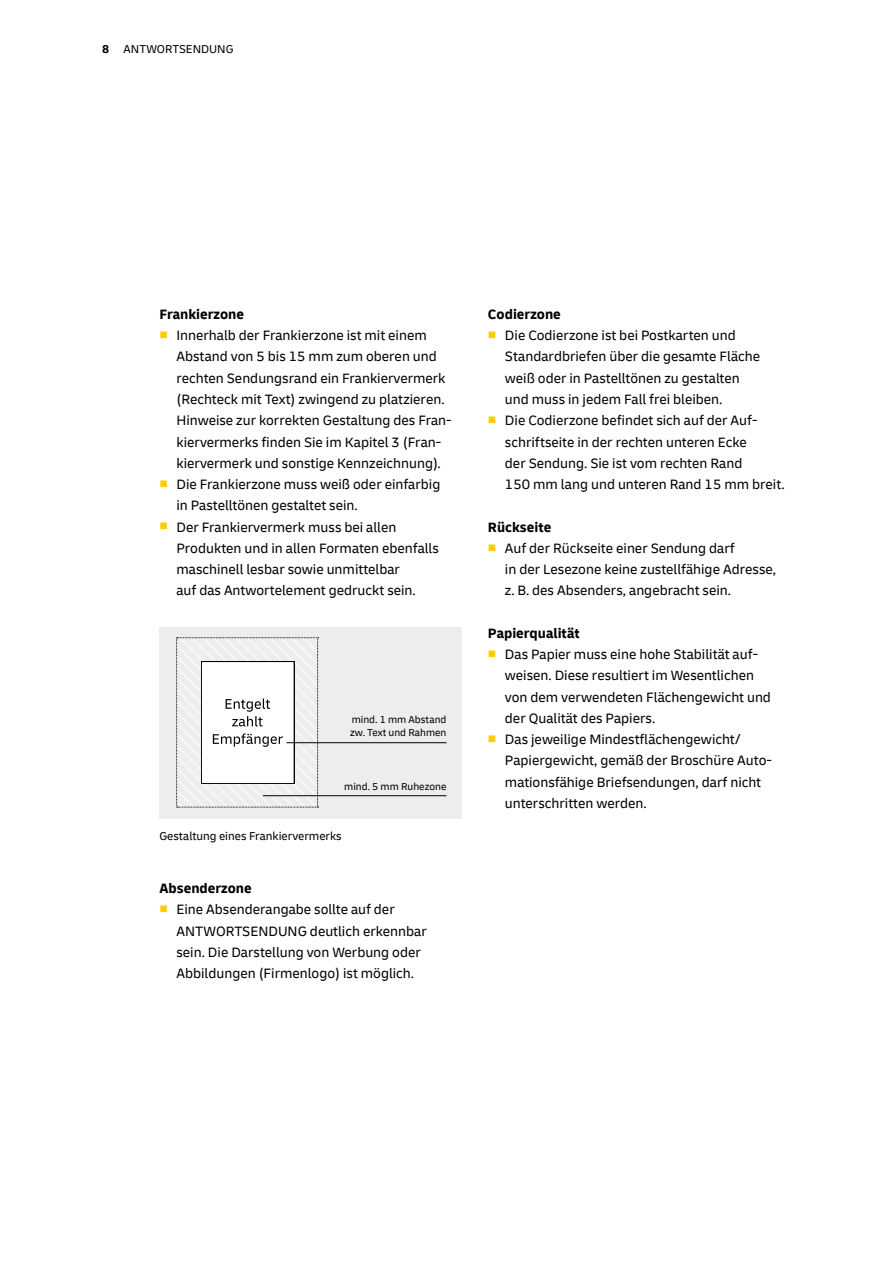
<style>
.page{position:relative;width:893px;height:1263px;background:#fff}
.page>*{position:absolute;margin:0;border:0;box-sizing:border-box;transform-origin:0 0}
.t1{font:14.25px/21.3px "Delivery";color:#000}
._03_Absatzheadline_9_5pt{font:700 14.25px "Delivery";color:#000}
._05_Bildunterschrift_8pt{font:12px "Delivery";color:#000}
.t2{font:10.5px/12.8px "Delivery";color:#000}
.s1{font-weight:700}
.s2{color:#fc0}
</style>
<div class="page">
<div style="left:159px;top:627px;width:303px;height:192px;background:#ededed"></div>
<hr style="left:263px;top:795px;width:183px;height:1px;background:#000">
<svg style="left:176px;top:637px;width:143px;height:171px"></svg>
<hr style="left:286px;top:742px;width:160px;height:1px;background:#000">
<p class="_05_Bildunterschrift_8pt" style="left:102px;top:42px;width:133px"><span class="s1">8</span> ANTWORTSENDUNG</p>
<p class="_03_Absatzheadline_9_5pt" style="left:159px;top:305px;width:86px">Frankierzone</p>
<p class="t1" style="left:176px;top:325px;width:277px;text-indent:-17px"><span class="s2">■</span> Innerhalb der Frankierzone ist mit einem Abstand von 5 bis 15 mm zum oberen und rechten Sendungsrand ein Frankiervermerk (Rechteck mit Text) zwingend zu platzieren.<br>Hinweise zur korrekten Gestaltung des Fran&shy;kiervermerks finden Sie im Kapitel 3 (Fran&shy;kiervermerk und sonstige Kennzeichnung).</p>
<p class="t1" style="left:176px;top:474px;width:265px;text-indent:-17px"><span class="s2">■</span> Die Frankierzone muss weiß oder einfarbig in Pastelltönen gestaltet sein.</p>
<p class="t1" style="left:176px;top:516px;width:264px;text-indent:-17px"><span class="s2">■</span> Der Frankiervermerk muss bei allen Produkten und in allen Formaten ebenfalls maschinell lesbar sowie unmittelbar<br>auf das Antwortelement gedruckt sein.</p>
<p class="t2" style="left:350px;top:713px;width:98px">mind. 1 mm Abstand zw. Text und Rahmen</p>
<p class="t2" style="left:344px;top:780px;width:104px">mind. 5 mm Ruhezone</p>
<p class="_05_Bildunterschrift_8pt" style="left:159px;top:829px;width:184px">Gestaltung eines Frankiervermerks</p>
<p class="_03_Absatzheadline_9_5pt" style="left:159px;top:879px;width:94px">Absenderzone</p>
<p class="t1" style="left:176px;top:899px;width:252px;text-indent:-17px"><span class="s2">■</span> Eine Absenderangabe sollte auf der ANTWORTSENDUNG deutlich erkennbar sein. Die Darstellung von Werbung oder Abbildungen (Firmenlogo) ist möglich.</p>
<p class="_03_Absatzheadline_9_5pt" style="left:488px;top:305px;width:74px">Codierzone</p>
<p class="t1" style="left:505px;top:325px;width:257px;text-indent:-17px"><span class="s2">■</span> Die Codierzone ist bei Postkarten und Standardbriefen über die gesamte Fläche weiß oder in Pastelltönen zu gestalten und muss in jedem Fall frei bleiben.</p>
<p class="t1" style="left:505px;top:410px;width:281px;text-indent:-17px"><span class="s2">■</span> Die Codierzone befindet sich auf der Auf&shy;schriftseite in der rechten unteren Ecke<br>der Sendung. Sie ist vom rechten Rand<br>150 mm lang und unteren Rand 15 mm breit.</p>
<p class="_03_Absatzheadline_9_5pt" style="left:488px;top:518px;width:65px">Rückseite</p>
<p class="t1" style="left:505px;top:537px;width:273px;text-indent:-17px"><span class="s2">■</span> Auf der Rückseite einer Sendung darf<br>in der Lesezone keine zustellfähige Adresse, z. B. des Absenders, angebracht sein.</p>
<p class="_03_Absatzheadline_9_5pt" style="left:488px;top:624px;width:93px">Papierqualität</p>
<p class="t1" style="left:505px;top:644px;width:268px;text-indent:-17px"><span class="s2">■</span> Das Papier muss eine hohe Stabilität auf&shy;weisen. Diese resultiert im Wesentlichen von dem verwendeten Flächengewicht und der Qualität des Papiers.</p>
<p class="t1" style="left:505px;top:729px;width:269px;text-indent:-17px"><span class="s2">■</span> Das jeweilige Mindestflächengewicht/ Papiergewicht, gemäß der Broschüre Auto&shy;mationsfähige Briefsendungen, darf nicht unterschritten werden.</p>
</div>
